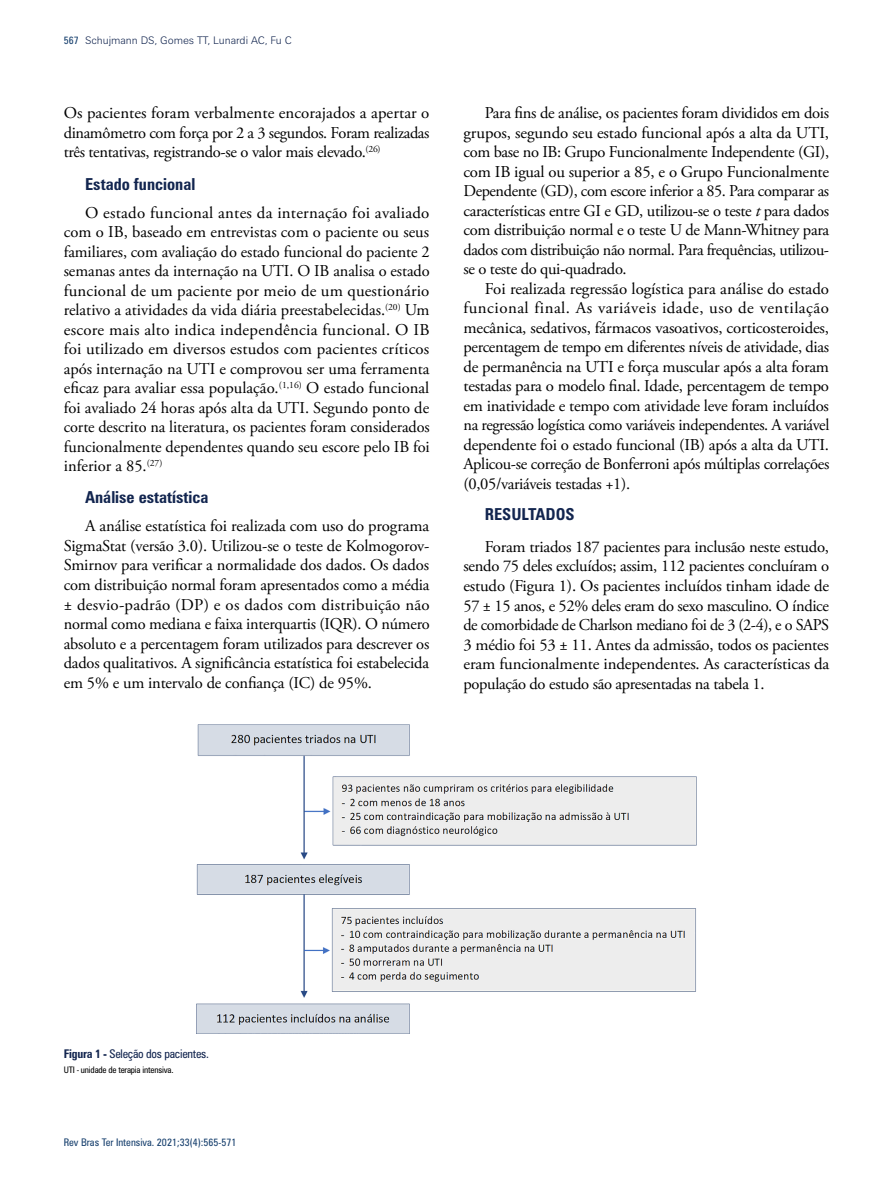
<style>
.page{position:relative;width:893px;height:1191px;background:#fff}
.page>*{position:absolute;margin:0;border:0;box-sizing:border-box;transform-origin:0 0}
.t1{font:16.5px/19.5px "Adobe Garamond Pro";letter-spacing:-.02em;color:#000;text-align:justify}
.t2{font:700 condensed 16.5px "Zurich BT";color:#12254f}
.t3{font:condensed 12px "Zurich BT";letter-spacing:-.02em;color:#12254f}
.t4{font:condensed 10.5px "Zurich BT";color:#163f6d}
.t5{font:300 10.5px "Zurich BT";color:#12254f}
.t6{font:condensed 9px "Zurich BT";letter-spacing:-.02em;color:#000}
.s1{font-weight:400;font-stretch:condensed;color:#163f6d}
.s2{font-style:italic}
.s3{font-weight:700}
</style>
<div class="page">
<img style="left:197px;top:724px;width:499px;height:310px">
<p class="t5" style="left:64px;top:34px;width:229px"><span class="s1">567</span> Schujmann DS, Gomes TT, Lunardi AC, Fu C</p>
<p class="t1" style="left:64px;top:104px;width:367px">Os pacientes foram verbalmente encorajados a apertar o dinamômetro com força por 2 a 3 segundos. Foram realizadas três tentativas, registrando-se o valor mais elevado.<sup>(26)</sup></p>
<p class="t2" style="left:85px;top:174px;width:112px">Estado funcional</p>
<p class="t1" style="left:64px;top:203px;width:367px;text-indent:21px">O estado funcional antes da internação foi avaliado com o IB, baseado em entrevistas com o paciente ou seus familiares, com avaliação do estado funcional do paciente 2 semanas antes da internação na UTI. O IB analisa o estado funcional de um paciente por meio de um questionário relativo a atividades da vida diária preestabelecidas.<sup>(20)</sup> Um escore mais alto indica independência funcional. O IB foi utilizado em diversos estudos com pacientes críticos após internação na UTI e comprovou ser uma ferramenta eficaz para avaliar essa população.<sup>(1,16)</sup> O estado funcional foi avaliado 24 horas após alta da UTI. Segundo ponto de corte descrito na literatura, os pacientes foram considerados funcionalmente dependentes quando seu escore pelo IB foi inferior a 85.<sup>(27)</sup></p>
<p class="t2" style="left:85px;top:487px;width:125px">Análise estatística</p>
<p class="t1" style="left:64px;top:517px;width:367px;text-indent:21px">A análise estatística foi realizada com uso do programa SigmaStat (versão 3.0). Utilizou-se o teste de Kolmogorov-Smirnov para verificar a normalidade dos dados. Os dados com distribuição normal foram apresentados como a média ± desvio-padrão (DP) e os dados com distribuição não normal como mediana e faixa interquartis (IQR). O número absoluto e a percentagem foram utilizados para descrever os dados qualitativos. A significância estatística foi estabelecida em 5% e um intervalo de confiança (IC) de 95%.</p>
<p class="t1" style="left:463px;top:104px;width:367px;text-indent:21px">Para fins de análise, os pacientes foram divididos em dois grupos, segundo seu estado funcional após a alta da UTI, com base no IB: Grupo Funcionalmente Independente (GI), com IB igual ou superior a 85, e o Grupo Funcionalmente Dependente (GD), com escore inferior a 85. Para comparar as características entre GI e GD, utilizou-se o teste <span class="s2">t</span> para dados com distribuição normal e o teste U de Mann-Whitney para dados com distribuição não normal. Para frequências, utilizou&shy;se o teste do qui-quadrado.</p>
<p class="t1" style="left:463px;top:279px;width:367px;text-indent:21px">Foi realizada regressão logística para análise do estado funcional final. As variáveis idade, uso de ventilação mecânica, sedativos, fármacos vasoativos, corticosteroides, percentagem de tempo em diferentes níveis de atividade, dias de permanência na UTI e força muscular após a alta foram testadas para o modelo final. Idade, percentagem de tempo em inatividade e tempo com atividade leve foram incluídos na regressão logística como variáveis independentes. A variável dependente foi o estado funcional (IB) após a alta da UTI.<br>Aplicou-se correção de Bonferroni após múltiplas correlações (0,05/variáveis testadas +1).</p>
<p class="t2" style="left:485px;top:504px;width:91px">RESULTADOS</p>
<p class="t1" style="left:463px;top:537px;width:367px;text-indent:21px">Foram triados 187 pacientes para inclusão neste estudo, sendo 75 deles excluídos; assim, 112 pacientes concluíram o estudo (Figura 1). Os pacientes incluídos tinham idade de 57 ± 15 anos, e 52% deles eram do sexo masculino. O índice de comorbidade de Charlson mediano foi de 3 (2-4), e o SAPS 3 médio foi 53 ± 11. Antes da admissão, todos os pacientes eram funcionalmente independentes. As características da população do estudo são apresentadas na tabela 1.</p>
<p class="t3" style="left:64px;top:1046px;width:147px"><span class="s3">Figura 1 -</span> Seleção dos pacientes.</p>
<p class="t6" style="left:64px;top:1063px;width:111px">UTI - unidade de terapia intensiva.</p>
<p class="t4" style="left:64px;top:1135px;width:174px">Rev Bras Ter Intensiva. 2021;33(4):565-571</p>
</div>
